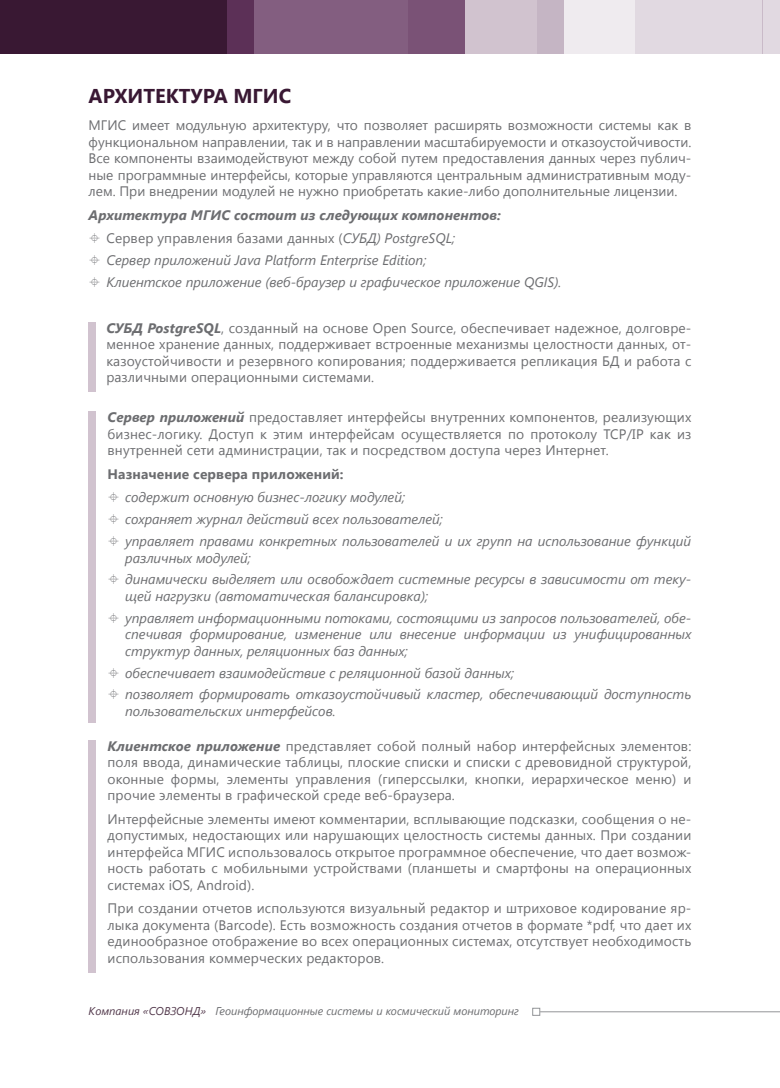
<style>
.page{position:relative;width:780px;height:1088px;background:#fff}
.page>*{position:absolute;margin:0;border:0;box-sizing:border-box;transform-origin:0 0}
.Раздел{font:700 20px "Segoe UI";color:#391833}
.основной_текст{font:13.75px/16.5px "Segoe UI";letter-spacing:.01em;color:#6c6d70;text-align:justify}
.t1{font:italic 13.75px/16.5px "Segoe UI";color:#6c6d70}
.основной_текст-2{font:italic 700 13.75px "Segoe UI";letter-spacing:.01em;color:#6c6d70}
.основной_текст-3{font:700 13.75px "Segoe UI";letter-spacing:.01em;color:#6c6d70}
.t2{font:italic 11.25px "Segoe UI";color:#6c6d70}
.s1{font-style:italic}
.s2{font-weight:700;font-style:italic}
.s3{color:#53394c}
</style>
<div class="page">
<div style="left:532px;top:1008px;width:8px;height:7px;border:1px solid #939598"></div>
<hr style="left:540px;top:1011px;width:240px;height:1px;background:#939598">
<div style="left:537px;top:0;width:225px;height:53px;background:#efebef"></div>
<div style="left:634px;top:0;width:128px;height:53px;background:#e1d9e1"></div>
<div style="left:762px;top:0;width:18px;height:53px;background:#e1d9e1"></div>
<div style="left:0;top:0;width:254px;height:53px;background:#391833"></div>
<svg style="left:227px;top:0;width:181px;height:53px;background:#7d5779"></svg>
<svg style="left:408px;top:0;width:156px;height:53px;background:#ae96ac"></svg>
<div style="left:89px;top:322px;width:7px;height:70px;background:#d1c3cf"></div>
<div style="left:89px;top:411px;width:7px;height:311px;background:#d1c3cf"></div>
<div style="left:89px;top:740px;width:7px;height:232px;background:#d1c3cf"></div>
<p class="Раздел" style="left:89px;top:82px;width:204px">АРХИТЕКТУРА МГИС</p>
<p class="основной_текст" style="left:89px;top:117px;width:604px">МГИС имеет модульную архитектуру, что позволяет расширять возможности системы как в функциональном направлении, так и в направлении масштабируемости и отказоустойчивости.<br>Все компоненты взаимодействуют между собой путем предоставления данных через публич&shy;ные программные интерфейсы, которые управляются центральным административным моду&shy;лем. При внедрении модулей не нужно приобретать какие-либо дополнительные лицензии.</p>
<p class="основной_текст-2" style="left:89px;top:205px;width:413px">Архитектура МГИС состоит из следующих компонентов:</p>
<p class="основной_текст" style="left:106px;top:230px;width:350px">Сервер управления базами данных (<span class="s1">СУБД) PostgreSQL;</span></p>
<p class="t1" style="left:106px;top:252px;width:321px">Сервер приложений Java Platform Enterprise Edition;</p>
<p class="t1" style="left:106px;top:273px;width:456px">Клиентское приложение (веб-браузер и графическое приложение QGIS).</p>
<p class="основной_текст" style="left:106px;top:319px;width:586px"><span class="s2">СУБД PostgreSQL</span>, созданный на основе Open Source, обеспечивает надежное, долговре&shy;менное хранение данных, поддерживает встроенные механизмы целостности данных, от&shy;казоустойчивости и резервного копирования; поддерживается репликация БД и работа с различными операционными системами.</p>
<p class="основной_текст" style="left:107px;top:408px;width:585px"><span class="s2">Сервер приложений</span> предоставляет интерфейсы внутренних компонентов, реализующих бизнес-логику. Доступ к этим интерфейсам осуществляется по протоколу TCP/IP как из внутренней сети администрации, так и посредством доступа через Интернет.</p>
<p class="основной_текст-3" style="left:107px;top:464px;width:238px">Назначение сервера приложений:</p>
<p class="t1" style="left:125px;top:489px;width:281px">содержит основную бизнес-логику модулей;</p>
<p class="t1" style="left:125px;top:510px;width:319px">сохраняет журнал действий всех пользователей;</p>
<p class="t1" style="left:125px;top:532px;width:567px">управляет правами конкретных пользователей и их групп на использование функций различных модулей;</p>
<p class="t1" style="left:125px;top:571px;width:567px">динамически выделяет или освобождает системные ресурсы в зависимости от теку&shy;щей нагрузки (автоматическая балансировка);</p>
<p class="t1" style="left:125px;top:609px;width:567px;text-align:justify">управляет информационными потоками, состоящими из запросов пользователей, обе&shy;спечивая формирование, изменение или внесение информации из унифицированных структур данных, реляционных баз данных;</p>
<p class="t1" style="left:125px;top:664px;width:390px">обеспечивает взаимодействие с реляционной базой данных;</p>
<p class="t1" style="left:125px;top:685px;width:567px">позволяет формировать отказоустойчивый кластер, обеспечивающий доступность пользовательских интерфейсов.</p>
<p class="основной_текст" style="left:107px;top:737px;width:585px"><span class="s2">Клиентское приложение</span> представляет собой полный набор интерфейсных элементов: поля ввода, динамические таблицы, плоские списки и списки с древовидной структурой, оконные формы, элементы управления (гиперссылки, кнопки, иерархическое меню) и прочие элементы в графической среде веб-браузера.</p>
<p class="основной_текст" style="left:107px;top:810px;width:585px">Интерфейсные элементы имеют комментарии, всплывающие подсказки, сообщения о не&shy;допустимых, недостающих или нарушающих целостность системы данных. При создании интерфейса МГИС использовалось открытое программное обеспечение, что дает возмож&shy;ность работать с мобильными устройствами (планшеты и смартфоны на операционных системах iOS, Android).</p>
<p class="основной_текст" style="left:107px;top:899px;width:585px">При создании отчетов используются визуальный редактор и штриховое кодирование яр&shy;лыка документа (Barcode). Есть возможность создания отчетов в формате *pdf, что дает их единообразное отображение во всех операционных системах, отсутствует необходимость использования коммерческих редакторов.</p>
<p class="t2" style="left:89px;top:1003px;width:432px"><span class="s3">Компания «СОВЗОНД»</span> Геоинформационные сиcтемы и космический мониторинг</p>
</div>
